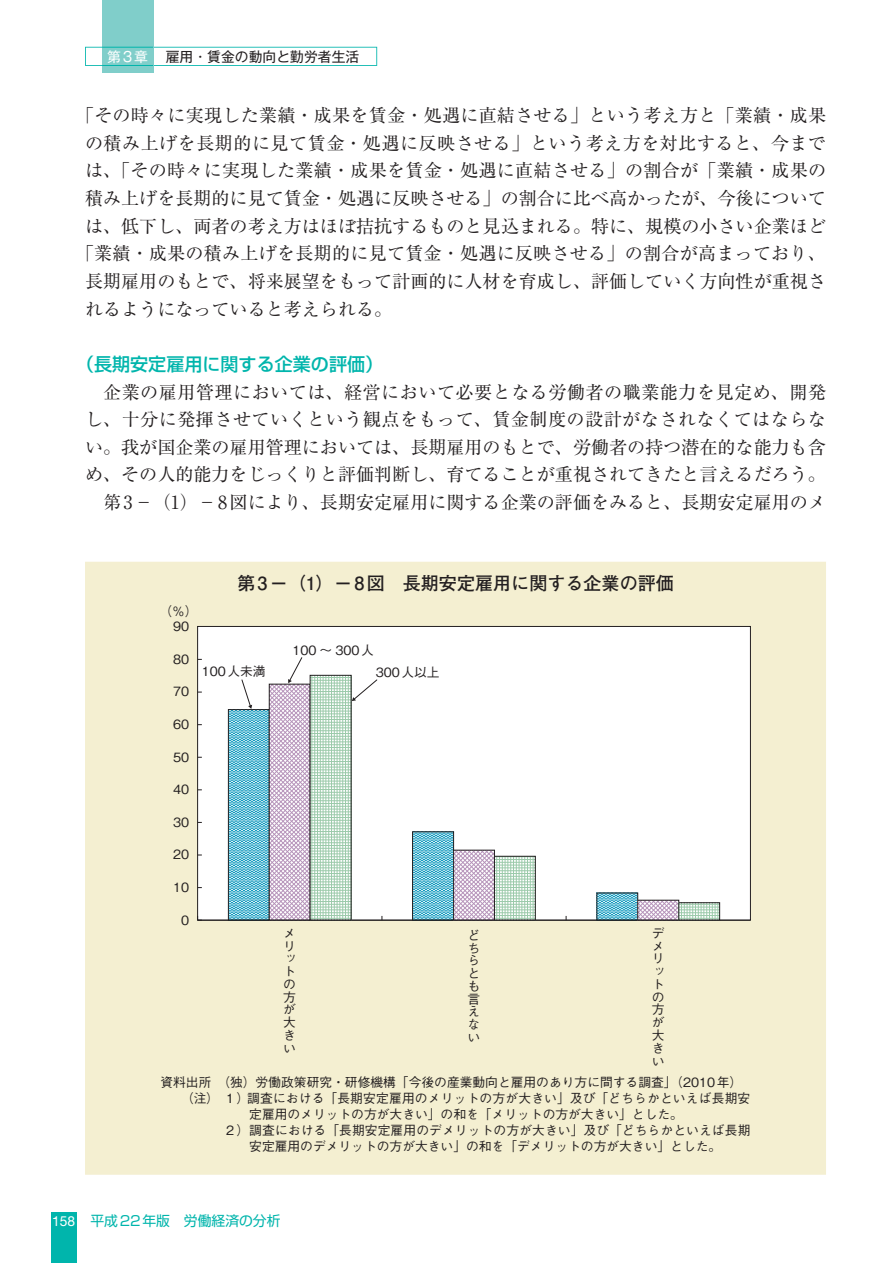
<style>
.page{position:relative;width:893px;height:1263px;background:#fff}
.page>*{position:absolute;margin:0;border:0;box-sizing:border-box;transform-origin:0 0}
.t1{font:18px/27.6px "Ryumin Pro";color:#231f20;text-align:right}
.t2{font:18px "Ryumin Pro";letter-spacing:.025em;color:#231f20}
.t3{font:700 18px "Futo Go B101 Pro";color:#231f20}
.t4{font:500 18px "Shin Go Pro";color:#00b5ac}
.t5{font:13.8px "Shin Go Pro";color:#00b5ac}
.t6{font:13.8px "Gothic MB101 Pro";color:#231f20}
.t7{font:13.8px "Gothic MB101 Pro";color:#fff}
.t8{font:500 12.75px/12.8px "Gothic BBB Pro";color:#231f20}
.s1{font-family:"Helvetica Neue LT Std";color:#fff}
</style>
<div class="page">
<div style="left:85px;top:562px;width:741px;height:613px;background:#f4efd1"></div>
<div style="left:198px;top:626px;width:552px;height:294px;background:#fff"></div>
<svg style="left:599px;top:895px;width:37px;height:23px"></svg>
<svg style="left:414px;top:833px;width:38px;height:85px;background:#6cc0d6"></svg>
<div style="left:412px;top:831px;width:42px;height:89px;border:1px solid #231f20"></div>
<svg style="left:230px;top:711px;width:37px;height:207px;background:#6cc0d6"></svg>
<div style="left:228px;top:709px;width:41px;height:211px;border:1px solid #231f20"></div>
<svg style="left:639px;top:902px;width:38px;height:16px"></svg>
<div style="left:637px;top:900px;width:42px;height:20px;border:1px solid #231f20"></div>
<svg style="left:455px;top:852px;width:38px;height:66px"></svg>
<div style="left:453px;top:850px;width:42px;height:70px;border:1px solid #231f20"></div>
<svg style="left:271px;top:686px;width:37px;height:232px"></svg>
<div style="left:269px;top:684px;width:41px;height:236px;border:1px solid #231f20"></div>
<svg style="left:681px;top:904px;width:37px;height:14px"></svg>
<div style="left:679px;top:902px;width:41px;height:18px;border:1px solid #231f20"></div>
<svg style="left:496px;top:858px;width:37px;height:60px;background:#c3dfcc"></svg>
<div style="left:494px;top:856px;width:41px;height:64px;border:1px solid #231f20"></div>
<svg style="left:312px;top:677px;width:37px;height:241px;background:#c3dfcc"></svg>
<hr style="left:198px;top:920px;width:552px;height:1px;background:#231f20">
<svg style="left:197px;top:916px;width:5px;height:5px"></svg>
<svg style="left:352px;top:679px;width:25px;height:22px"></svg>
<svg style="left:288px;top:657px;width:14px;height:26px"></svg>
<svg style="left:241px;top:679px;width:11px;height:30px"></svg>
<svg style="left:85px;top:47px;width:292px;height:19px"></svg>
<div style="left:86px;top:48px;width:290px;height:17px;background:#fff"></div>
<div style="left:102px;top:0;width:51px;height:72px;background:#80ceca"></div>
<div style="left:51px;top:1212px;width:26px;height:51px;background:#00b5ac"></div>
<hr style="left:102px;top:47px;width:51px;height:1px;background:#00b5ac">
<hr style="left:102px;top:65px;width:51px;height:1px;background:#00b5ac">
<p class="t7" style="left:107px;top:45px;width:42px">第3章</p>
<p class="t6" style="left:166px;top:45px;width:195px">雇用・賃金の動向と勤労者生活</p>
<p class="t1" style="left:76px;top:100px;width:752px">「その時々に実現した業績・成果を賃金・処遇に直結させる」という考え方と「業績・成果</p>
<p class="t2" style="left:85px;top:129px;width:742px">の積み上げを長期的に見て賃金・処遇に反映させる」という考え方を対比すると、今まで</p>
<p class="t1" style="left:85px;top:156px;width:743px">は、「その時々に実現した業績・成果を賃金・処遇に直結させる」の割合が「業績・成果の</p>
<p class="t1" style="left:85px;top:183px;width:742px">積み上げを長期的に見て賃金・処遇に反映させる」の割合に比べ高かったが、今後について</p>
<p class="t1" style="left:85px;top:211px;width:742px">は、低下し、両者の考え方はほぼ拮抗するものと見込まれる。特に、規模の小さい企業ほど</p>
<p class="t1" style="left:76px;top:239px;width:751px">「業績・成果の積み上げを長期的に見て賃金・処遇に反映させる」の割合が高まっており、</p>
<p class="t1" style="left:85px;top:266px;width:742px">長期雇用のもとで、将来展望をもって計画的に人材を育成し、評価していく方向性が重視さ</p>
<p class="t1" style="left:85px;top:294px;width:309px">れるようになっていると考えられる。</p>
<p class="t4" style="left:76px;top:349px;width:309px">（長期安定雇用に関する企業の評価）</p>
<p class="t1" style="left:85px;top:377px;width:743px">企業の雇用管理においては、経営において必要となる労働者の職業能力を見定め、開発し、十分に発揮させていくという観点をもって、賃金制度の設計がなされなくてはならない。我が国企業の雇用管理においては、長期雇用のもとで、労働者の持つ潜在的な能力も含め、その人的能力をじっくりと評価判断し、育てることが重視されてきたと言えるだろう。第3－（1）－8図により、長期安定雇用に関する企業の評価をみると、長期安定雇用のメ</p>
<p class="t8" style="left:159px;top:603px;width:40px">（％）</p>
<p class="t8" style="left:173px;top:618px;width:18px">90</p>
<p class="t8" style="left:173px;top:651px;width:18px">80</p>
<p class="t8" style="left:173px;top:684px;width:18px">70</p>
<p class="t8" style="left:173px;top:716px;width:18px">60</p>
<p class="t8" style="left:173px;top:749px;width:18px">50</p>
<p class="t8" style="left:173px;top:781px;width:18px">40</p>
<p class="t8" style="left:173px;top:814px;width:18px">30</p>
<p class="t8" style="left:173px;top:847px;width:18px">20</p>
<p class="t8" style="left:173px;top:879px;width:18px">10</p>
<p class="t8" style="left:181px;top:912px;width:10px">0</p>
<p class="t3" style="left:237px;top:569px;width:438px">第 3－（1）－ 8図　長期安定雇用に関する企業の評価</p>
<p class="t8" style="left:202px;top:663px;width:65px">100人未満</p>
<p class="t8" style="left:292px;top:643px;width:83px">100 ～ 300人</p>
<p class="t8" style="left:376px;top:665px;width:65px">300人以上</p>
<p class="t8" style="left:283px;top:925px;width:14px">メリットの方が大きい</p>
<p class="t8" style="left:468px;top:927px;width:14px">どちらとも言えない</p>
<p class="t8" style="left:652px;top:925px;width:14px">デメリットの方が大きい</p>
<p class="t8" style="left:217px;top:1075px;width:526px">（独）労働政策研究・研修機構「今後の産業動向と雇用のあり方に間する調査」（2010年）</p>
<p class="t8" style="left:160px;top:1090px;width:591px">　　（注）１）調査における「長期安定雇用のメリットの方が大きい」及び「どちらかといえば長期安</p>
<p class="t8" style="left:249px;top:1106px;width:435px">定雇用のメリットの方が大きい」の和を「メリットの方が大きい」とした。</p>
<p class="t8" style="left:224px;top:1122px;width:528px">２）調査における「長期安定雇用のデメリットの方が大きい」及び「どちらかといえば長期</p>
<p class="t8" style="left:249px;top:1138px;width:473px">安定雇用のデメリットの方が大きい」の和を「デメリットの方が大きい」とした。</p>
<p class="t8" style="left:160px;top:1075px;width:53px">資料出所</p>
<p class="t5" style="left:52px;top:1210px;width:230px"><span class="s1">158</span> 平成22年版　労働経済の分析</p>
</div>
